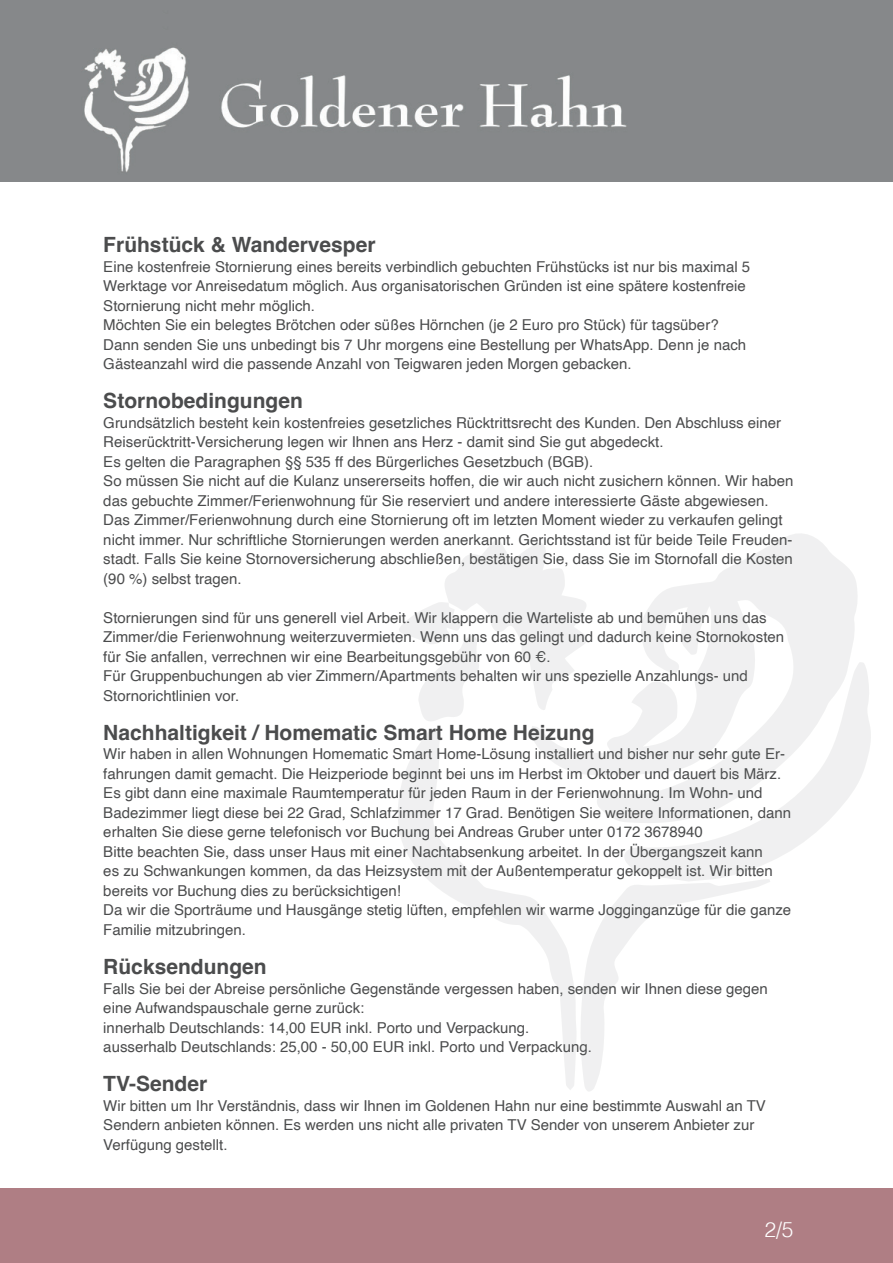
<style>
.page{position:relative;width:893px;height:1263px;background:#fff}
.page>*{position:absolute;margin:0;border:0;box-sizing:border-box;transform-origin:0 0}
.t1{font:700 21px "Helvetica";color:#4b4c4d}
.t2{font:300 21px "Helvetica";color:#fff}
.t3{font:15px/19.5px "Helvetica";color:#4b4c4d}
</style>
<div class="page">
<div style="left:0;top:15px;width:893px;height:15px;background:#86888a"></div>
<div style="left:0;top:1188px;width:893px;height:75px;background:#af7e84"></div>
<svg style="left:532px;top:534px;width:325px;height:287px"></svg>
<svg style="left:622px;top:662px;width:249px;height:217px;fill:#f0f0f1"></svg>
<svg style="left:398px;top:728px;width:179px;height:362px"></svg>
<svg style="left:581px;top:879px;width:189px;height:212px"></svg>
<svg style="left:399px;top:538px;width:189px;height:185px"></svg>
<img style="left:10px;top:30px;width:883px;height:152px">
<h1 class="t1" style="left:103px;top:232px;width:274px">Frühstück &amp; Wandervesper</h1>
<p class="t3" style="left:103px;top:257px;width:648px">Eine kostenfreie Stornierung eines bereits verbindlich gebuchten Frühstücks ist nur bis maximal 5<br>Werktage vor Anreisedatum möglich. Aus organisatorischen Gründen ist eine spätere kostenfreie Stornierung nicht mehr möglich.<br>Möchten Sie ein belegtes Brötchen oder süßes Hörnchen (je 2 Euro pro Stück) für tagsüber?<br>Dann senden Sie uns unbedingt bis 7 Uhr morgens eine Bestellung per WhatsApp. Denn je nach Gästeanzahl wird die passende Anzahl von Teigwaren jeden Morgen gebacken.</p>
<h1 class="t1" style="left:103px;top:388px;width:201px">Stornobedingungen</h1>
<p class="t3" style="left:103px;top:413px;width:692px">Grundsätzlich besteht kein kostenfreies gesetzliches Rücktrittsrecht des Kunden. Den Abschluss einer Reiserücktritt-Versicherung legen wir Ihnen ans Herz - damit sind Sie gut abgedeckt.<br>Es gelten die Paragraphen §§ 535 ff des Bürgerliches Gesetzbuch (BGB).<br>So müssen Sie nicht auf die Kulanz unsererseits hoffen, die wir auch nicht zusichern können. Wir haben das gebuchte Zimmer/Ferienwohnung für Sie reserviert und andere interessierte Gäste abgewiesen.<br>Das Zimmer/Ferienwohnung durch eine Stornierung oft im letzten Moment wieder zu verkaufen gelingt nicht immer. Nur schriftliche Stornierungen werden anerkannt. Gerichtsstand ist für beide Teile Freuden&shy;stadt. Falls Sie keine Stornoversicherung abschließen, bestätigen Sie, dass Sie im Stornofall die Kosten (90 %) selbst tragen.</p>
<p class="t3" style="left:103px;top:608px;width:682px">Stornierungen sind für uns generell viel Arbeit. Wir klappern die Warteliste ab und bemühen uns das Zimmer/die Ferienwohnung weiterzuvermieten. Wenn uns das gelingt und dadurch keine Stornokosten für Sie anfallen, verrechnen wir eine Bearbeitungsgebühr von 60 €.<br>Für Gruppenbuchungen ab vier Zimmern/Apartments behalten wir uns spezielle Anzahlungs- und Stornorichtlinien vor.</p>
<h1 class="t1" style="left:103px;top:720px;width:493px">Nachhaltigkeit / Homematic Smart Home Heizung</h1>
<p class="t3" style="left:103px;top:745px;width:689px">Wir haben in allen Wohnungen Homematic Smart Home-Lösung installiert und bisher nur sehr gute Er&shy;fahrungen damit gemacht. Die Heizperiode beginnt bei uns im Herbst im Oktober und dauert bis März.<br>Es gibt dann eine maximale Raumtemperatur für jeden Raum in der Ferienwohnung. Im Wohn- und Badezimmer liegt diese bei 22 Grad, Schlafzimmer 17 Grad. Benötigen Sie weitere Informationen, dann erhalten Sie diese gerne telefonisch vor Buchung bei Andreas Gruber unter 0172 3678940<br>Bitte beachten Sie, dass unser Haus mit einer Nachtabsenkung arbeitet. In der Übergangszeit kann<br>es zu Schwankungen kommen, da das Heizsystem mit der Außentemperatur gekoppelt ist. Wir bitten bereits vor Buchung dies zu berücksichtigen!<br>Da wir die Sporträume und Hausgänge stetig lüften, empfehlen wir warme Jogginganzüge für die ganze Familie mitzubringen.</p>
<h1 class="t1" style="left:103px;top:954px;width:165px">Rücksendungen</h1>
<p class="t3" style="left:103px;top:979px;width:666px">Falls Sie bei der Abreise persönliche Gegenstände vergessen haben, senden wir Ihnen diese gegen eine Aufwandspauschale gerne zurück:<br>innerhalb Deutschlands: 14,00 EUR inkl. Porto und Verpackung.<br>ausserhalb Deutschlands: 25,00 - 50,00 EUR inkl. Porto und Verpackung.</p>
<h1 class="t1" style="left:103px;top:1071px;width:105px">TV-Sender</h1>
<p class="t3" style="left:103px;top:1096px;width:664px">Wir bitten um Ihr Verständnis, dass wir Ihnen im Goldenen Hahn nur eine bestimmte Auswahl an TV<br>Sendern anbieten können. Es werden uns nicht alle privaten TV Sender von unserem Anbieter zur<br>Verfügung gestellt.</p>
<h1 class="t2" style="left:764px;top:1212px;width:31px">2/5</h1>
</div>
